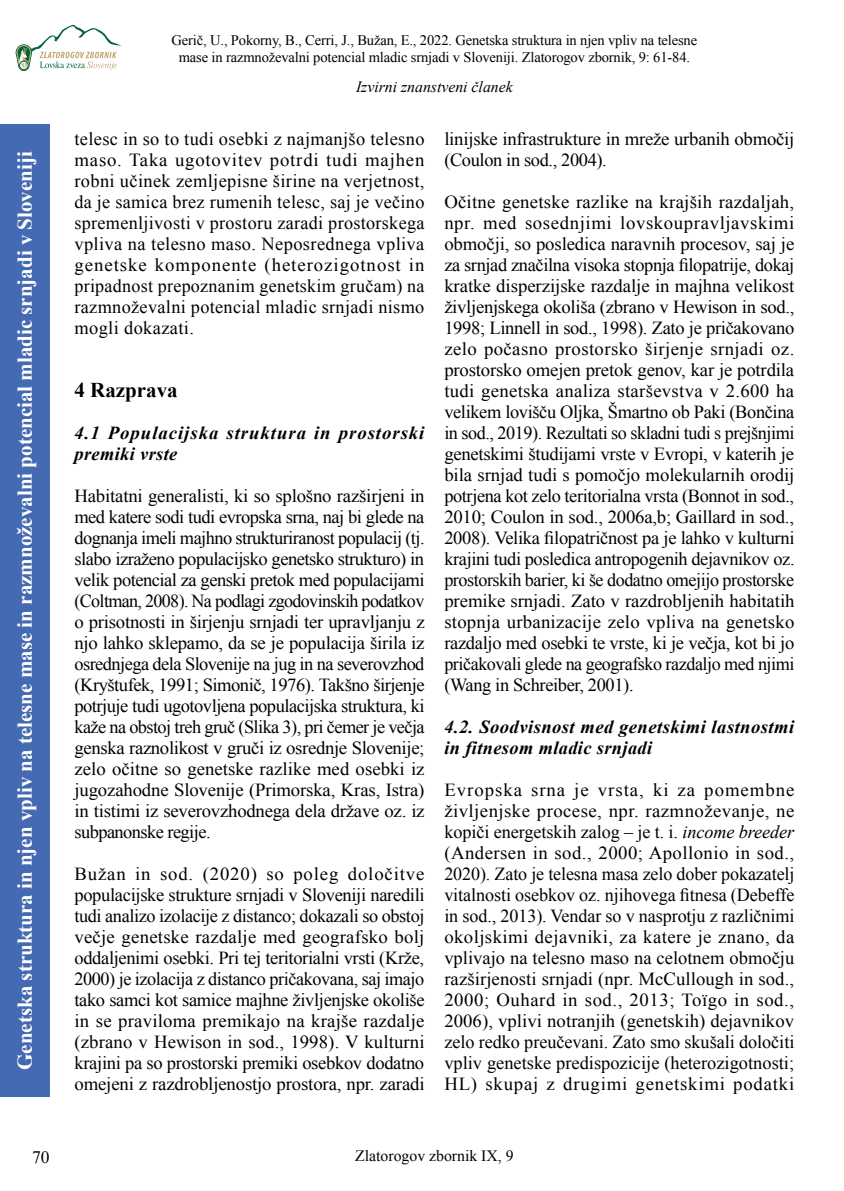
<style>
.page{position:relative;width:844px;height:1191px;background:#fff}
.page>*{position:absolute;margin:0;border:0;box-sizing:border-box;transform-origin:0 0}
.t1{font:700 21px "Times New Roman";color:#fff}
.t2{font:700 21px "Times New Roman";color:#000}
.t3{font:18.38px/21px "Times New Roman";letter-spacing:-.015em;color:#000;text-align:justify}
.t4{font:italic 700 18.38px/21px "Times New Roman";letter-spacing:.025em;color:#000}
.t5{font:italic 700 18.38px/21px "Times New Roman";letter-spacing:.05em;color:#000}
.t6{font:17.5px "Times New Roman";color:#000}
.t7{font:italic 15.75px "Times New Roman";color:#000}
.t8{font:15.75px "Times New Roman";color:#000}
.t9{font:14.53px/17.5px "Times New Roman";letter-spacing:-.01em;color:#000;text-align:center}
.s1{font-style:italic}
</style>
<div class="page">
<svg style="left:16px;top:25px;width:106px;height:46px"></svg>
<div style="left:0;top:124px;width:50px;height:972px;background:#446ab3"></div>
<p class="t1" style="left:10px;top:1069px;width:920px;rotate:-90deg">Genetska struktura in njen vpliv na telesne mase in razmnoževalni potencial mladic srnjadi v Sloveniji</p>
<p class="t9" style="left:171px;top:31px;width:527px">Gerič, U., Pokorny, B., Cerri, J., Bužan, E., 2022. Genetska struktura in njen vpliv na telesne mase in razmnoževalni potencial mladic srnjadi v Sloveniji. Zlatorogov zbornik, 9: 61-84.</p>
<p class="t7" style="left:356px;top:76px;width:158px">Izvirni znanstveni članek</p>
<p class="t3" style="left:74px;top:128px;width:351px">telesc in so to tudi osebki z najmanjšo telesno maso. Taka ugotovitev potrdi tudi majhen robni učinek zemljepisne širine na verjetnost, da je samica brez rumenih telesc, saj je večino spremenljivosti v prostoru zaradi prostorskega vpliva na telesno maso. Neposrednega vpliva genetske komponente (heterozigotnost in pripadnost prepoznanim genetskim gručam) na razmnoževalni potencial mladic srnjadi nismo mogli dokazati.</p>
<p class="t3" style="left:444px;top:128px;width:351px">linijske infrastrukture in mreže urbanih območij (Coulon in sod., 2004).</p>
<p class="t3" style="left:444px;top:191px;width:351px">Očitne genetske razlike na krajših razdaljah, npr. med sosednjimi lovskoupravljavskimi območji, so posledica naravnih procesov, saj je za srnjad značilna visoka stopnja filopatrije, dokaj kratke disperzijske razdalje in majhna velikost življenjskega okoliša (zbrano v Hewison in sod., 1998; Linnell in sod., 1998). Zato je pričakovano zelo počasno prostorsko širjenje srnjadi oz. prostorsko omejen pretok genov, kar je potrdila tudi genetska analiza starševstva v 2.600 ha velikem lovišču Oljka, Šmartno ob Paki (Bončina in sod., 2019). Rezultati so skladni tudi s prejšnjimi genetskimi študijami vrste v Evropi, v katerih je bila srnjad tudi s pomočjo molekularnih orodij potrjena kot zelo teritorialna vrsta (Bonnot in sod., 2010; Coulon in sod., 2006a,b; Gaillard in sod., 2008). Velika filopatričnost pa je lahko v kulturni krajini tudi posledica antropogenih dejavnikov oz. prostorskih barier, ki še dodatno omejijo prostorske premike srnjadi. Zato v razdrobljenih habitatih stopnja urbanizacije zelo vpliva na genetsko razdaljo med osebki te vrste, ki je večja, kot bi jo pričakovali glede na geografsko razdaljo med njimi (Wang in Schreiber, 2001).</p>
<p class="t4" style="left:444px;top:716px;width:351px">4.2. Soodvisnost med genetskimi lastnostmi in fitnesom mladic srnjadi</p>
<p class="t3" style="left:444px;top:779px;width:351px">Evropska srna je vrsta, ki za pomembne življenjske procese, npr. razmnoževanje, ne kopiči energetskih zalog – je t. i. <span class="s1">income breeder </span>(Andersen in sod., 2000; Apollonio in sod., 2020). Zato je telesna masa zelo dober pokazatelj vitalnosti osebkov oz. njihovega fitnesa (Debeffe in sod., 2013). Vendar so v nasprotju z različnimi okoljskimi dejavniki, za katere je znano, da vplivajo na telesno maso na celotnem območju razširjenosti srnjadi (npr. McCullough in sod., 2000; Ouhard in sod., 2013; Toïgo in sod., 2006), vplivi notranjih (genetskih) dejavnikov zelo redko preučevani. Zato smo skušali določiti vpliv genetske predispozicije (heterozigotnosti; HL) skupaj z drugimi genetskimi podatki</p>
<p class="t2" style="left:74px;top:375px;width:105px">4 Razprava</p>
<p class="t5" style="left:74px;top:422px;width:351px">4.1 Populacijska struktura in prostorski premiki vrste</p>
<p class="t3" style="left:74px;top:485px;width:351px">Habitatni generalisti, ki so splošno razširjeni in med katere sodi tudi evropska srna, naj bi glede na dognanja imeli majhno strukturiranost populacij (tj. slabo izraženo populacijsko genetsko strukturo) in velik potencial za genski pretok med populacijami (Coltman, 2008). Na podlagi zgodovinskih podatkov o prisotnosti in širjenju srnjadi ter upravljanju z njo lahko sklepamo, da se je populacija širila iz osrednjega dela Slovenije na jug in na severovzhod (Kryštufek, 1991; Simonič, 1976). Takšno širjenje potrjuje tudi ugotovljena populacijska struktura, ki kaže na obstoj treh gruč (Slika 3), pri čemer je večja genska raznolikost v gruči iz osrednje Slovenije; zelo očitne so genetske razlike med osebki iz jugozahodne Slovenije (Primorska, Kras, Istra) in tistimi iz severovzhodnega dela države oz. iz subpanonske regije.</p>
<p class="t3" style="left:74px;top:863px;width:351px">Bužan in sod. (2020) so poleg določitve populacijske strukture srnjadi v Sloveniji naredili tudi analizo izolacije z distanco; dokazali so obstoj večje genetske razdalje med geografsko bolj oddaljenimi osebki. Pri tej teritorialni vrsti (Krže, 2000) je izolacija z distanco pričakovana, saj imajo tako samci kot samice majhne življenjske okoliše in se praviloma premikajo na krajše razdalje (zbrano v Hewison in sod., 1998). V kulturni krajini pa so prostorski premiki osebkov dodatno omejeni z razdrobljenostjo prostora, npr. zaradi</p>
<p class="t6" style="left:32px;top:1145px;width:19px">70</p>
<p class="t8" style="left:355px;top:1145px;width:160px">Zlatorogov zbornik IX, 9</p>
</div>
